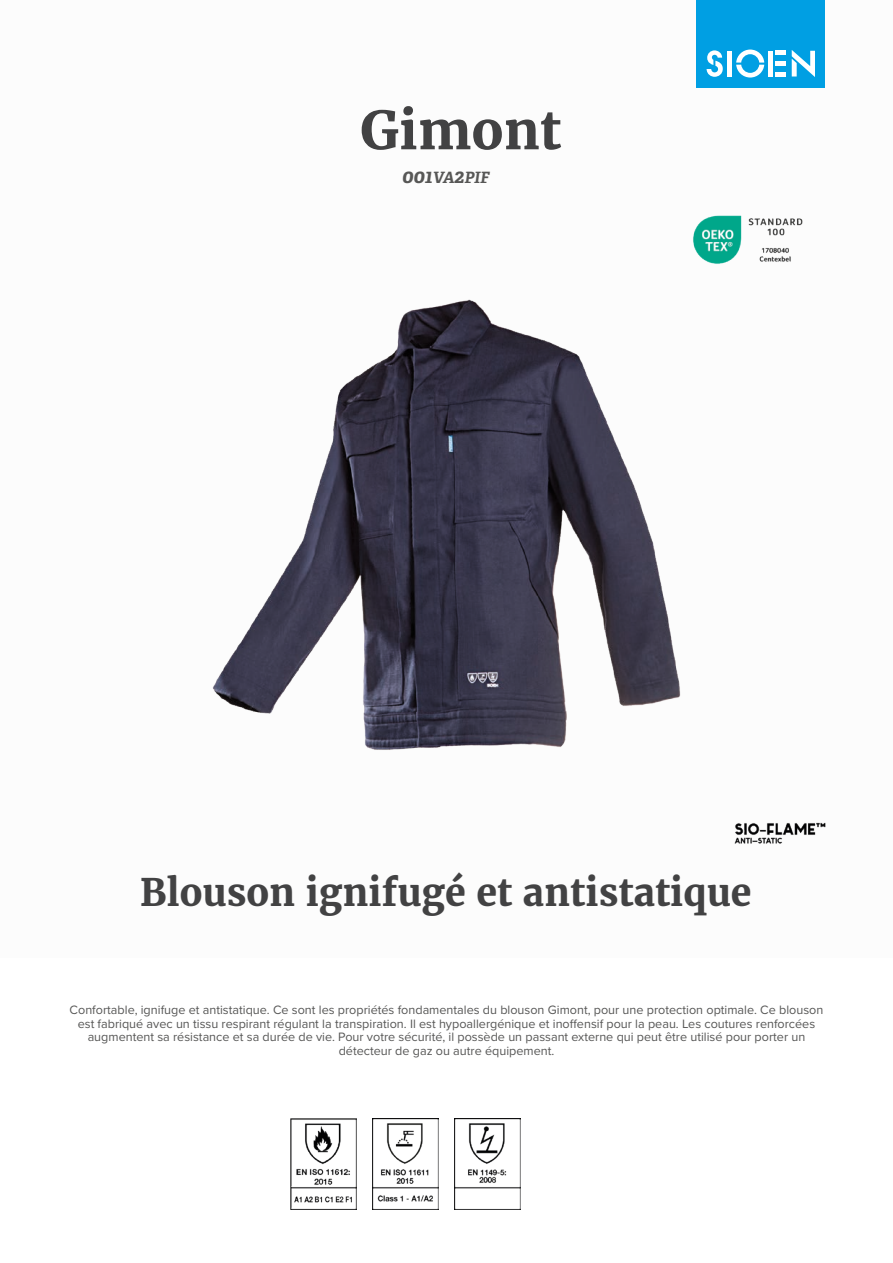
<style>
.page{position:relative;width:893px;height:1263px;background:#fff}
.page>*{position:absolute;margin:0;border:0;box-sizing:border-box;transform-origin:0 0}
.t1{font:700 52.5px "Merriweather";color:#424243}
.t2{font:700 37.5px "Merriweather";color:#424243}
.t3{font:italic 700 15.6px "Adelle";color:#575756}
.t4{font:12.6px/13.6px "Proxima Nova";color:#575756;text-align:center}
.s1{font-size:19.5px}
</style>
<div class="page">
<div style="left:697px;top:0;width:128px;height:88px;background:#009fe3"></div>
<svg style="left:707px;top:50px;width:16px;height:27px"></svg>
<svg style="left:736px;top:50px;width:28px;height:28px"></svg>
<div style="left:727px;top:51px;width:5px;height:26px;background:#fff"></div>
<div style="left:768px;top:51px;width:5px;height:26px;background:#fff"></div>
<div style="left:775px;top:72px;width:11px;height:5px;background:#fff"></div>
<div style="left:775px;top:61px;width:11px;height:5px;background:#fff"></div>
<hr style="left:775px;top:51px;width:11px;height:4px;background:#fff">
<svg style="left:792px;top:50px;width:23px;height:27px"></svg>
<img style="left:734px;top:822px;width:92px;height:22px">
<img style="left:693px;top:215px;width:110px;height:49px">
<img style="left:290px;top:1118px;width:67px;height:92px">
<img style="left:372px;top:1118px;width:66px;height:92px">
<img style="left:454px;top:1118px;width:67px;height:92px">
<img style="left:212px;top:299px;width:469px;height:451px">
<h1 class="t1" style="left:360px;top:95px;width:203px">Gimont</h1>
<p class="t3" style="left:402px;top:168px;width:89px"><span class="s1">001</span>VA<span class="s1">2</span>PIF</p>
<h2 class="t2" style="left:140px;top:867px;width:613px">Blouson ignifugé et antistatique</h2>
<p class="t4" style="left:70px;top:1002px;width:755px">Confortable, ignifuge et antistatique. Ce sont les propriétés fondamentales du blouson Gimont, pour une protection optimale. Ce blouson est fabriqué avec un tissu respirant régulant la transpiration. Il est hypoallergénique et inoffensif pour la peau. Les coutures renforcées augmentent sa résistance et sa durée de vie. Pour votre sécurité, il possède un passant externe qui peut être utilisé pour porter un détecteur de gaz ou autre équipement.</p>
</div>
